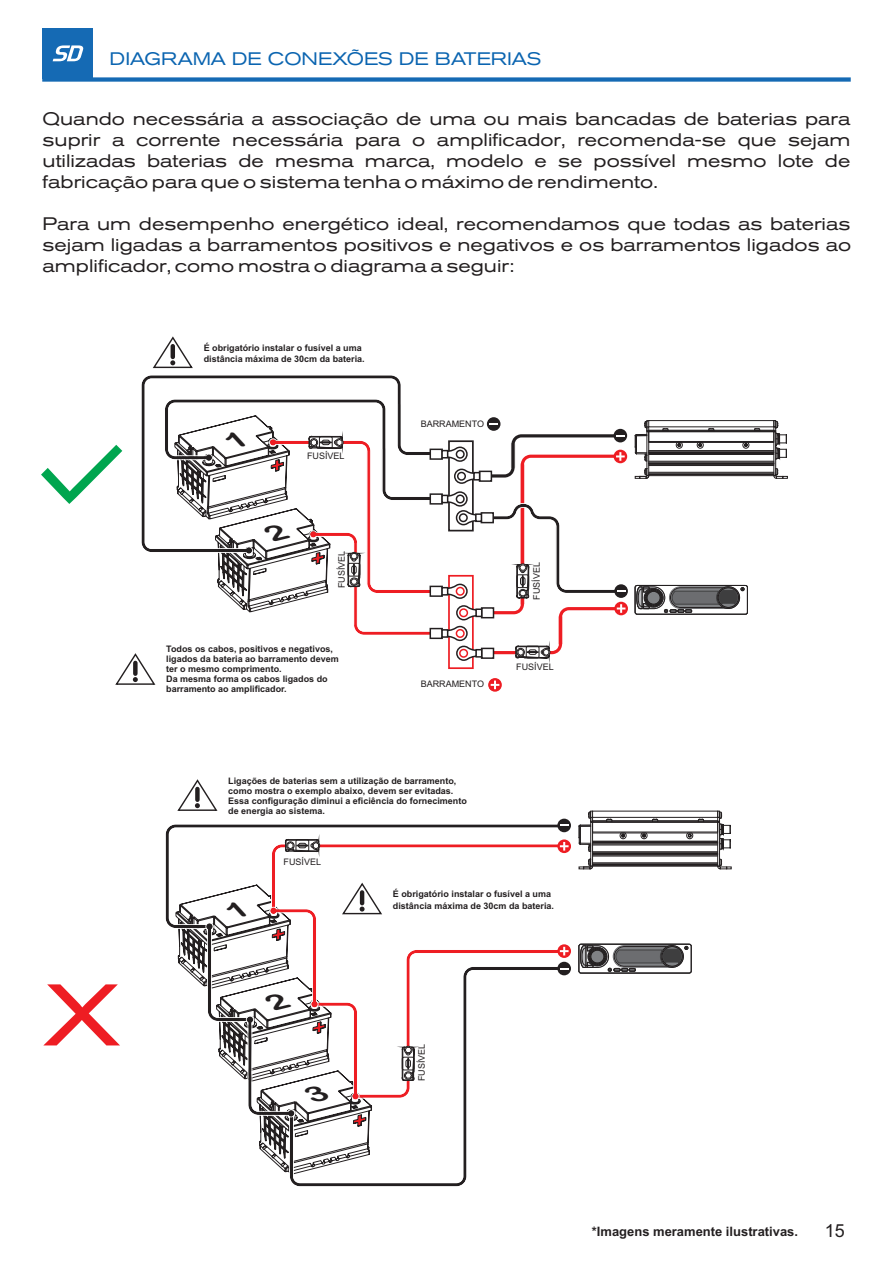
<style>
.page{position:relative;width:893px;height:1263px;background:#fff}
.page>*{position:absolute;margin:0;border:0;box-sizing:border-box;transform-origin:0 0}
.t1{font:expanded 18px/21px "Akzidenz Grotesk BQ";color:#231f20;text-align:justify}
.t2{font:expanded 18px "Akzidenz Grotesk BQ";color:#0a64b0}
.t3{font:18px "Arial";color:#231f20}
.t4{font:700 12.9px "Arial";color:#231f20}
.t5{font:700 9px/10.1px "Arial";color:#231f20}
.t6{font:9px "Arial";color:#231f20}
</style>
<div class="page">
<div style="left:42px;top:77px;width:809px;height:5px;background:#156ab4"></div>
<div style="left:42px;top:28px;width:51px;height:51px;background:#156ab4"></div>
<svg style="left:53px;top:45px;width:30px;height:16px"></svg>
<div style="left:635px;top:585px;width:113px;height:29px;border:1px solid #231f20;border-radius:2px"></div>
<svg style="left:636px;top:584px;width:108px;height:29px"></svg>
<div style="left:448px;top:575px;width:26px;height:94px;border:2px solid #ee1d23"></div>
<svg style="left:614px;top:602px;width:14px;height:13px"></svg>
<svg style="left:614px;top:584px;width:14px;height:14px"></svg>
<svg style="left:41px;top:444px;width:82px;height:60px"></svg>
<svg style="left:115px;top:653px;width:41px;height:32px"></svg>
<svg style="left:153px;top:336px;width:40px;height:33px"></svg>
<svg style="left:488px;top:678px;width:14px;height:14px"></svg>
<svg style="left:489px;top:680px;width:12px;height:10px"></svg>
<svg style="left:141px;top:375px;width:260px;height:177px"></svg>
<div style="left:557px;top:839px;width:14px;height:14px;background:#ee1d23;border-radius:50%"></div>
<div style="left:557px;top:944px;width:14px;height:14px;background:#ee1d23;border-radius:50%"></div>
<svg style="left:177px;top:779px;width:41px;height:32px"></svg>
<svg style="left:43px;top:984px;width:77px;height:62px"></svg>
<div style="left:579px;top:944px;width:112px;height:29px;border:1px solid #231f20;border-radius:2px"></div>
<svg style="left:580px;top:943px;width:108px;height:29px"></svg>
<svg style="left:290px;top:1174px;width:177px;height:13px"></svg>
<svg style="left:557px;top:962px;width:14px;height:13px"></svg>
<div style="left:557px;top:819px;width:14px;height:13px;background:#231f20;border-radius:50%"></div>
<svg style="left:634px;top:420px;width:154px;height:59px"></svg>
<svg style="left:578px;top:811px;width:154px;height:59px"></svg>
<svg style="left:164px;top:399px;width:462px;height:263px"></svg>
<svg style="left:165px;top:823px;width:404px;height:351px"></svg>
<h1 class="t2" style="left:110px;top:52px;width:433px">DIAGRAMA DE CONEXÕES DE BATERIAS</h1>
<p class="t1" style="left:43px;top:110px;width:809px">Quando necessária a associação de uma ou mais bancadas de baterias para suprir a corrente necessária para o amplificador, recomenda-se que sejam utilizadas baterias de mesma marca, modelo e se possível mesmo lote de fabricação para que o sistema tenha o máximo de rendimento.</p>
<h1 class="t1" style="left:43px;top:215px;width:810px">Para um desempenho energético ideal, recomendamos que todas as baterias sejam ligadas a barramentos positivos e negativos e os barramentos ligados ao amplificador, como mostra o diagrama a seguir:</h1>
<p class="t5" style="left:204px;top:343px;width:163px;line-height:11.6px">É obrigatório instalar o fusível a uma distância máxima de 30cm da bateria.</p>
<p class="t6" style="left:307px;top:453px;width:39px">FUSÍVEL</p>
<p class="t6" style="left:421px;top:420px;width:65px">BARRAMENTO</p>
<p class="t6" style="left:338px;top:588px;width:39px;rotate:-90deg">FUSÍVEL</p>
<p class="t5" style="left:166px;top:644px;width:174px">Todos os cabos, positivos e negativos, ligados da bateria ao barramento devem ter o mesmo comprimento.<br>Da mesma forma os cabos ligados do barramento ao amplificador.</p>
<p class="t6" style="left:421px;top:681px;width:65px">BARRAMENTO</p>
<p class="t6" style="left:533px;top:600px;width:39px;rotate:-90deg">FUSÍVEL</p>
<p class="t6" style="left:516px;top:663px;width:39px">FUSÍVEL</p>
<p class="t5" style="left:228px;top:776px;width:240px">Ligações de baterias sem a utilização de barramento, como mostra o exemplo abaixo, devem ser evitadas.<br>Essa configuração diminui a eficiência do fornecimento de energia ao sistema.</p>
<p class="t6" style="left:284px;top:858px;width:39px">FUSÍVEL</p>
<p class="t5" style="left:393px;top:889px;width:163px;line-height:11.6px">É obrigatório instalar o fusível a uma distância máxima de 30cm da bateria.</p>
<p class="t6" style="left:418px;top:1081px;width:39px;rotate:-90deg">FUSÍVEL</p>
<h2 class="t4" style="left:592px;top:1227px;width:208px">*Imagens meramente ilustrativas.</h2>
<h1 class="t3" style="left:825px;top:1224px;width:22px">15</h1>
</div>
